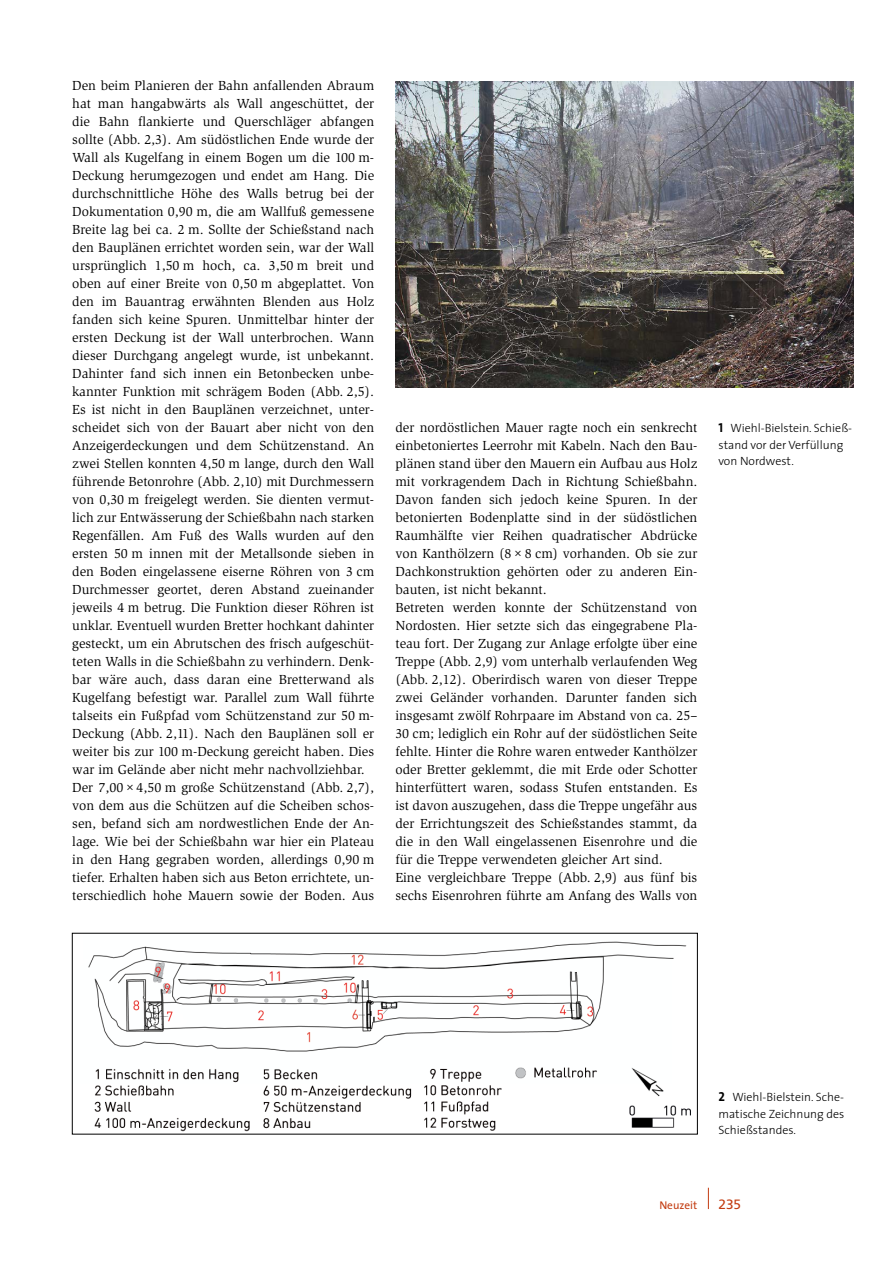
<style>
.page{position:relative;width:893px;height:1263px;background:#fff}
.page>*{position:absolute;margin:0;border:0;box-sizing:border-box;transform-origin:0 0}
.FLIESS_SLIMBACH_9_PT{font:13.5px/18px "Slimbach";color:#000;text-align:justify}
.t1{font:13.5px "Frutiger CE";color:#c33c11}
.BILDUNTERSCHRIFT{font:300 12px/16.5px "The Sans";color:#000}
.t2{font:11.25px "The Sans";color:#c33c11}
.s1{font-family:"The Sans Bold Caps";font-weight:400;font-size:13.05px}
</style>
<div class="page">
<svg style="left:708px;top:1188px;width:1px;height:21px"></svg>
<img style="left:395px;top:81px;width:459px;height:307px">
<img style="left:88px;top:941px;width:603px;height:191px">
<p class="FLIESS_SLIMBACH_9_PT" style="left:72px;top:77px;width:303px">Den beim Planieren der Bahn anfallenden Abraum hat man hangabwärts als Wall angeschüttet, der die Bahn flankierte und Querschläger abfangen sollte (Abb. 2,3). Am südöstlichen Ende wurde der Wall als Kugelfang in einem Bogen um die 100 m-Deckung herumgezogen und endet am Hang. Die durchschnittliche Höhe des Walls betrug bei der Dokumentation 0,90 m, die am Wallfuß gemessene Breite lag bei ca. 2 m. Sollte der Schießstand nach den Bauplänen errichtet worden sein, war der Wall ursprünglich 1,50 m hoch, ca. 3,50 m breit und oben auf einer Breite von 0,50 m abgeplattet. Von den im Bauantrag erwähnten Blenden aus Holz fanden sich keine Spuren. Unmittelbar hinter der ersten Deckung ist der Wall unterbrochen. Wann dieser Durchgang angelegt wurde, ist unbekannt.<br>Dahinter fand sich innen ein Betonbecken unbe&shy;kannter Funktion mit schrägem Boden (Abb. 2,5).<br>Es ist nicht in den Bauplänen verzeichnet, unter&shy;scheidet sich von der Bauart aber nicht von den Anzeigerdeckungen und dem Schützenstand. An zwei Stellen konnten 4,50 m lange, durch den Wall führende Betonrohre (Abb. 2,10) mit Durchmessern von 0,30 m freigelegt werden. Sie dienten vermut&shy;lich zur Entwässerung der Schießbahn nach starken Regenfällen. Am Fuß des Walls wurden auf den ersten 50 m innen mit der Metallsonde sieben in den Boden eingelassene eiserne Röhren von 3 cm Durchmesser geortet, deren Abstand zueinander jeweils 4 m betrug. Die Funktion dieser Röhren ist unklar. Eventuell wurden Bretter hochkant dahinter gesteckt, um ein Abrutschen des frisch aufgeschüt&shy;teten Walls in die Schießbahn zu verhindern. Denk&shy;bar wäre auch, dass daran eine Bretterwand als Kugelfang befestigt war. Parallel zum Wall führte talseits ein Fußpfad vom Schützenstand zur 50 m-Deckung (Abb. 2,11). Nach den Bauplänen soll er weiter bis zur 100 m-Deckung gereicht haben. Dies war im Gelände aber nicht mehr nachvollziehbar.</p>
<p class="FLIESS_SLIMBACH_9_PT" style="left:72px;top:779px;width:303px">Der 7,00×4,50 m große Schützenstand (Abb. 2,7), von dem aus die Schützen auf die Scheiben schos&shy;sen, befand sich am nordwestlichen Ende der An&shy;lage. Wie bei der Schießbahn war hier ein Plateau in den Hang gegraben worden, allerdings 0,90 m tiefer. Erhalten haben sich aus Beton errichtete, un&shy;terschiedlich hohe Mauern sowie der Boden. Aus</p>
<p class="FLIESS_SLIMBACH_9_PT" style="left:395px;top:419px;width:303px">der nordöstlichen Mauer ragte noch ein senkrecht einbetoniertes Leerrohr mit Kabeln. Nach den Bau&shy;plänen stand über den Mauern ein Aufbau aus Holz mit vorkragendem Dach in Richtung Schießbahn.<br>Davon fanden sich jedoch keine Spuren. In der betonierten Bodenplatte sind in der südöstlichen Raumhälfte vier Reihen quadratischer Abdrücke von Kanthölzern (8×8 cm) vorhanden. Ob sie zur Dachkonstruktion gehörten oder zu anderen Ein&shy;bauten, ist nicht bekannt.</p>
<p class="FLIESS_SLIMBACH_9_PT" style="left:395px;top:599px;width:303px">Betreten werden konnte der Schützenstand von Nordosten. Hier setzte sich das eingegrabene Pla&shy;teau fort. Der Zugang zur Anlage erfolgte über eine Treppe (Abb. 2,9) vom unterhalb verlaufenden Weg (Abb. 2,12). Oberirdisch waren von dieser Treppe zwei Geländer vorhanden. Darunter fanden sich insgesamt zwölf Rohrpaare im Abstand von ca. 25– 30 cm; lediglich ein Rohr auf der südöstlichen Seite fehlte. Hinter die Rohre waren entweder Kanthölzer oder Bretter geklemmt, die mit Erde oder Schotter hinterfüttert waren, sodass Stufen entstanden. Es ist davon auszugehen, dass die Treppe ungefähr aus der Errichtungszeit des Schießstandes stammt, da die in den Wall eingelassenen Eisenrohre und die für die Treppe verwendeten gleicher Art sind.</p>
<p class="FLIESS_SLIMBACH_9_PT" style="left:395px;top:869px;width:303px">Eine vergleichbare Treppe (Abb. 2,9) aus fünf bis sechs Eisenrohren führte am Anfang des Walls von</p>
<p class="BILDUNTERSCHRIFT" style="left:719px;top:420px;width:135px"><span class="s1">1</span> Wiehl-Bielstein. Schieß&shy;stand vor der Verfüllung von Nordwest.</p>
<p class="BILDUNTERSCHRIFT" style="left:719px;top:1089px;width:127px;text-align:justify"><span class="s1">2</span> Wiehl-Bielstein. Sche&shy;matische Zeichnung des Schießstandes.</p>
<p class="t2" style="left:659px;top:1196px;width:39px">Neuzeit</p>
<p class="t1" style="left:719px;top:1196px;width:24px">235</p>
</div>
